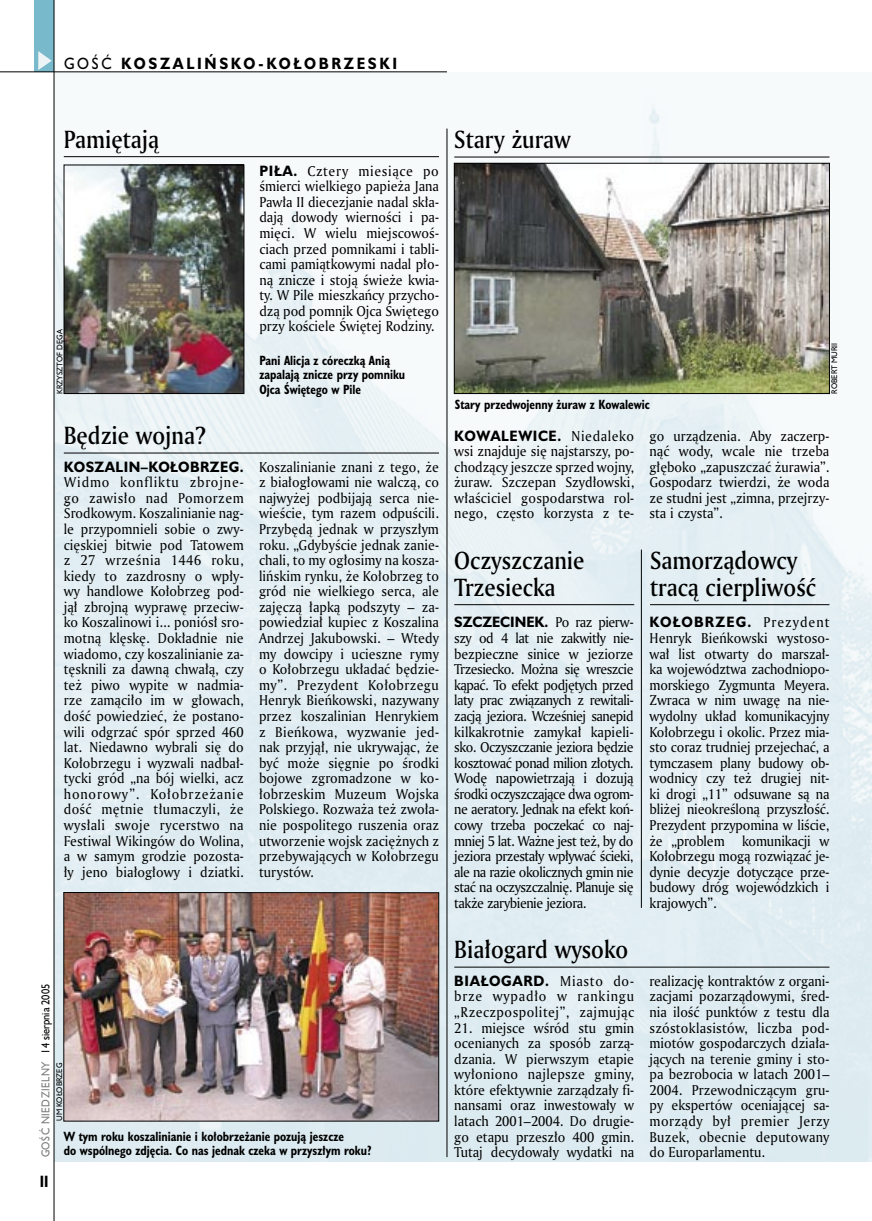
<style>
.page{position:relative;width:872px;height:1221px;background:#fff}
.page>*{position:absolute;margin:0;border:0;box-sizing:border-box;transform-origin:0 0}
._05d_tytyl_Kronika_AmMd_16_pt{font:24px/27px "Amerigo Md PL";color:#000;scale:.9 1}
._15a_temat_lewo{font:700 15px "Humanst 521 PL";letter-spacing:.2em;color:#000;scale:.9 1}
._16_pagina_lewa{font:700 15px "Humanst 521 Cn PL";color:#000;scale:.94 1}
._03_body_bez_akapitu{font:13.8px/15.6px "Amerigo PL";color:#000;text-align:justify;scale:.94 1}
._09_podpis_zdjecia_HuCnB{font:700 12.3px "Humanst 521 Cn PL";color:#000;scale:.94 1}
._18a_data_lewa_GOSC{font:10.5px "Humanst 521 PL";letter-spacing:.05em;color:#7c7c7c;scale:.9 1}
._18_data_lewa{font:10.5px "Humanst 521 PL";color:#000;scale:.9 1}
._09a_autor_zdjecia_Hu_5_pt{font:7.5px "Humanst 521 PL";color:#000;scale:.94 1}
.s1{font-weight:400}
.s2{font-family:"Humanst 521 PL";font-weight:700}
</style>
<div class="page">
<img style="left:55px;top:104px;width:817px;height:1057px">
<div style="left:35px;top:0;width:19px;height:72px;background:#78b9cc"></div>
<svg style="left:38px;top:51px;width:14px;height:19px"></svg>
<hr style="left:54px;top:0;width:1px;height:1220px;background:#000">
<hr style="left:0;top:72px;width:447px;height:1px;background:#000">
<hr style="left:447px;top:129px;width:1px;height:1027px;background:#000">
<hr style="left:64px;top:156px;width:375px;height:1px;background:#000">
<img style="left:66px;top:167px;width:176px;height:225px">
<div style="left:64px;top:165px;width:180px;height:229px;border:1px solid #000"></div>
<hr style="left:454px;top:157px;width:375px;height:1px;background:#000">
<img style="left:456px;top:165px;width:371px;height:227px">
<div style="left:454px;top:163px;width:375px;height:231px;border:1px solid #000"></div>
<hr style="left:454px;top:966px;width:375px;height:1px;background:#000">
<hr style="left:454px;top:604px;width:180px;height:1px;background:#000">
<hr style="left:650px;top:604px;width:179px;height:1px;background:#000">
<hr style="left:64px;top:452px;width:375px;height:1px;background:#000">
<img style="left:66px;top:894px;width:371px;height:225px">
<div style="left:64px;top:892px;width:375px;height:229px;border:1px solid #000"></div>
<hr style="left:641px;top:549px;width:1px;height:358px;background:#000">
<p class="_15a_temat_lewo" style="left:64px;top:53px;width:372px"><span class="s1">GOŚĆ</span> KOSZALIŃSKO-KOŁOBRZESKI</p>
<p class="_05d_tytyl_Kronika_AmMd_16_pt" style="left:64px;top:125px;width:107px">Pamiętają</p>
<p class="_09a_autor_zdjecia_Hu_5_pt" style="left:55px;top:394px;width:70px;rotate:-90deg">KRZYSZTOF DĘGA</p>
<p class="_03_body_bez_akapitu" style="left:259px;top:162px;width:192px"><span class="s2">PIŁA.</span> Cztery miesiące po śmierci wielkiego papieża Jana Pawła II diecezjanie nadal skła&shy;dają dowody wierności i pa&shy;mięci. W wielu miejscowoś&shy;ciach przed pomnikami i tabli&shy;cami pamiątkowymi nadal pło&shy;ną znicze i stoją świeże kwia&shy;ty. W Pile mieszkańcy przycho&shy;dzą pod pomnik Ojca Świętego przy kościele Świętej Rodziny.</p>
<p class="_09_podpis_zdjecia_HuCnB" style="left:259px;top:352px;width:141px">Pani Alicja z córeczką Anią</p>
<p class="_09_podpis_zdjecia_HuCnB" style="left:259px;top:366px;width:157px">zapalają znicze przy pomniku</p>
<p class="_09_podpis_zdjecia_HuCnB" style="left:259px;top:380px;width:110px">Ojca Świętego w Pile</p>
<p class="_05d_tytyl_Kronika_AmMd_16_pt" style="left:64px;top:421px;width:159px">Będzie wojna?</p>
<p class="_03_body_bez_akapitu" style="left:64px;top:458px;width:193px"><span class="s2">KOSZALIN–KOŁOBRZEG.<br></span>Widmo konfliktu zbrojne&shy;go zawisło nad Pomorzem Środkowym. Koszalinianie nag&shy;le przypomnieli sobie o zwy&shy;cięskiej bitwie pod Tatowem z 27 września 1446 roku, kiedy to zazdrosny o wpły&shy;wy handlowe Kołobrzeg pod&shy;jął zbrojną wyprawę przeciw&shy;ko Koszalinowi i... poniósł sro&shy;motną klęskę. Dokładnie nie wiadomo, czy koszalinianie za&shy;tęsknili za dawną chwałą, czy też piwo wypite w nadmia&shy;rze zamąciło im w głowach, dość powiedzieć, że postano&shy;wili odgrzać spór sprzed 460 lat. Niedawno wybrali się do Kołobrzegu i wyzwali nadbał&shy;tycki gród „na bój wielki, acz honorowy”. Kołobrzeżanie dość mętnie tłumaczyli, że wysłali swoje rycerstwo na Festiwal Wikingów do Wolina, a w samym grodzie pozosta&shy;ły jeno białogłowy i dziatki.</p>
<p class="_03_body_bez_akapitu" style="left:259px;top:458px;width:193px">Koszalinianie znani z tego, że z białogłowami nie walczą, co najwyżej podbijają serca nie&shy;wieście, tym razem odpuścili.<br>Przybędą jednak w przyszłym roku. „Gdybyście jednak zanie&shy;chali, to my ogłosimy na kosza&shy;lińskim rynku, że Kołobrzeg to gród nie wielkiego serca, ale zajęczą łapką podszyty – za&shy;powiedział kupiec z Koszalina Andrzej Jakubowski. – Wtedy my dowcipy i ucieszne rymy o Kołobrzegu układać będzie&shy;my”. Prezydent Kołobrzegu Henryk Bieńkowski, nazywany przez koszalinian Henrykiem z Bieńkowa, wyzwanie jed&shy;nak przyjął, nie ukrywając, że być może sięgnie po środki bojowe zgromadzone w ko&shy;łobrzeskim Muzeum Wojska Polskiego. Rozważa też zwoła&shy;nie pospolitego ruszenia oraz utworzenie wojsk zaciężnych z przebywających w Kołobrzegu turystów.</p>
<p class="_18_data_lewa" style="left:38px;top:1053px;width:79px;rotate:-90deg">14 sierpnia 2005</p>
<p class="_18a_data_lewa_GOSC" style="left:38px;top:1157px;width:108px;rotate:-90deg">GOŚĆ NIEDZIELNY</p>
<p class="_09a_autor_zdjecia_Hu_5_pt" style="left:54px;top:1121px;width:63px;rotate:-90deg">UM KOŁOBRZEG</p>
<p class="_09_podpis_zdjecia_HuCnB" style="left:64px;top:1127px;width:299px">W tym roku koszalinianie i kołobrzeżanie pozują jeszcze</p>
<p class="_09_podpis_zdjecia_HuCnB" style="left:64px;top:1142px;width:329px">do wspólnego zdjęcia. Co nas jednak czeka w przyszłym roku?</p>
<p class="_16_pagina_lewa" style="left:40px;top:1170px;width:11px">II</p>
<p class="_05d_tytyl_Kronika_AmMd_16_pt" style="left:454px;top:125px;width:131px">Stary żuraw</p>
<p class="_09_podpis_zdjecia_HuCnB" style="left:455px;top:396px;width:209px">Stary przedwojenny żuraw z Kowalewic</p>
<p class="_09a_autor_zdjecia_Hu_5_pt" style="left:829px;top:394px;width:55px;rotate:-90deg">ROBERT MURII</p>
<p class="_03_body_bez_akapitu" style="left:454px;top:427px;width:193px"><span class="s2">KOWALEWICE.</span> Niedaleko wsi znajduje się najstarszy, po&shy;chodzący jeszcze sprzed wojny, żuraw. Szczepan Szydłowski, właściciel gospodarstwa rol&shy;nego, często korzysta z te-</p>
<p class="_03_body_bez_akapitu" style="left:649px;top:427px;width:193px">go urządzenia. Aby zaczerp&shy;nąć wody, wcale nie trzeba głęboko „zapuszczać żurawia”.<br>Gospodarz twierdzi, że woda ze studni jest „zimna, przejrzy&shy;sta i czysta”.</p>
<p class="_05d_tytyl_Kronika_AmMd_16_pt" style="left:454px;top:546px;width:146px">Oczyszczanie<br>Trzesiecka</p>
<p class="_03_body_bez_akapitu" style="left:454px;top:614px;width:192px"><span class="s2">SZCZECINEK.</span> Po raz pierw&shy;szy od 4 lat nie zakwitły nie&shy;bezpieczne sinice w jeziorze Trzesiecko. Można się wreszcie kąpać. To efekt podjętych przed laty prac związanych z rewitali&shy;zacją jeziora. Wcześniej sanepid kilkakrotnie zamykał kapieli&shy;sko. Oczyszczanie jeziora będzie kosztować ponad milion złotych.<br>Wodę napowietrzają i dozują środki oczyszczające dwa ogrom&shy;ne aeratory. Jednak na efekt koń&shy;cowy trzeba poczekać co naj&shy;mniej 5 lat. Ważne jest też, by do jeziora przestały wpływać ścieki, ale na razie okolicznych gmin nie stać na oczyszczalnię. Planuje się także zarybienie jeziora.</p>
<p class="_05d_tytyl_Kronika_AmMd_16_pt" style="left:454px;top:935px;width:195px">Białogard wysoko</p>
<p class="_03_body_bez_akapitu" style="left:454px;top:972px;width:193px"><span class="s2">BIAŁOGARD.</span> Miasto do&shy;brze wypadło w rankingu „Rzeczpospolitej”, zajmując</p>
<p class="_03_body_bez_akapitu" style="left:454px;top:1019px;width:193px">21. miejsce wśród stu gmin ocenianych za sposób zarzą&shy;dzania. W pierwszym etapie wyłoniono najlepsze gminy, które efektywnie zarządzały fi&shy;nansami oraz inwestowały w latach 2001–2004. Do drugie&shy;go etapu przeszło 400 gmin.<br>Tutaj decydowały wydatki na</p>
<p class="_05d_tytyl_Kronika_AmMd_16_pt" style="left:650px;top:546px;width:186px">Samorządowcy tracą cierpliwość</p>
<p class="_03_body_bez_akapitu" style="left:649px;top:614px;width:193px"><span class="s2">KOŁOBRZEG.</span> Prezydent Henryk Bieńkowski wystoso&shy;wał list otwarty do marszał&shy;ka województwa zachodniopo&shy;morskiego Zygmunta Meyera.<br>Zwraca w nim uwagę na nie&shy;wydolny układ komunikacyjny Kołobrzegu i okolic. Przez mia&shy;sto coraz trudniej przejechać, a tymczasem plany budowy ob&shy;wodnicy czy też drugiej nit&shy;ki drogi „11” odsuwane są na bliżej nieokreśloną przyszłość.<br>Prezydent przypomina w liście, że „problem</p>
<p class="_03_body_bez_akapitu" style="left:649px;top:832px;width:193px;text-indent:92px">komunikacji w Kołobrzegu mogą rozwiązać je&shy;dynie decyzje dotyczące prze&shy;budowy dróg wojewódzkich i krajowych”.</p>
<p class="_03_body_bez_akapitu" style="left:649px;top:972px;width:193px">realizację kontraktów z organi&shy;zacjami pozarządowymi, śred&shy;nia ilość punktów z testu dla szóstoklasistów, liczba pod&shy;miotów gospodarczych działa&shy;jących na terenie gminy i sto&shy;pa bezrobocia w latach 2001– 2004. Przewodniczącym gru&shy;py ekspertów oceniającej sa&shy;morządy był premier Jerzy Buzek, obecnie deputowany do Europarlamentu.</p>
</div>
